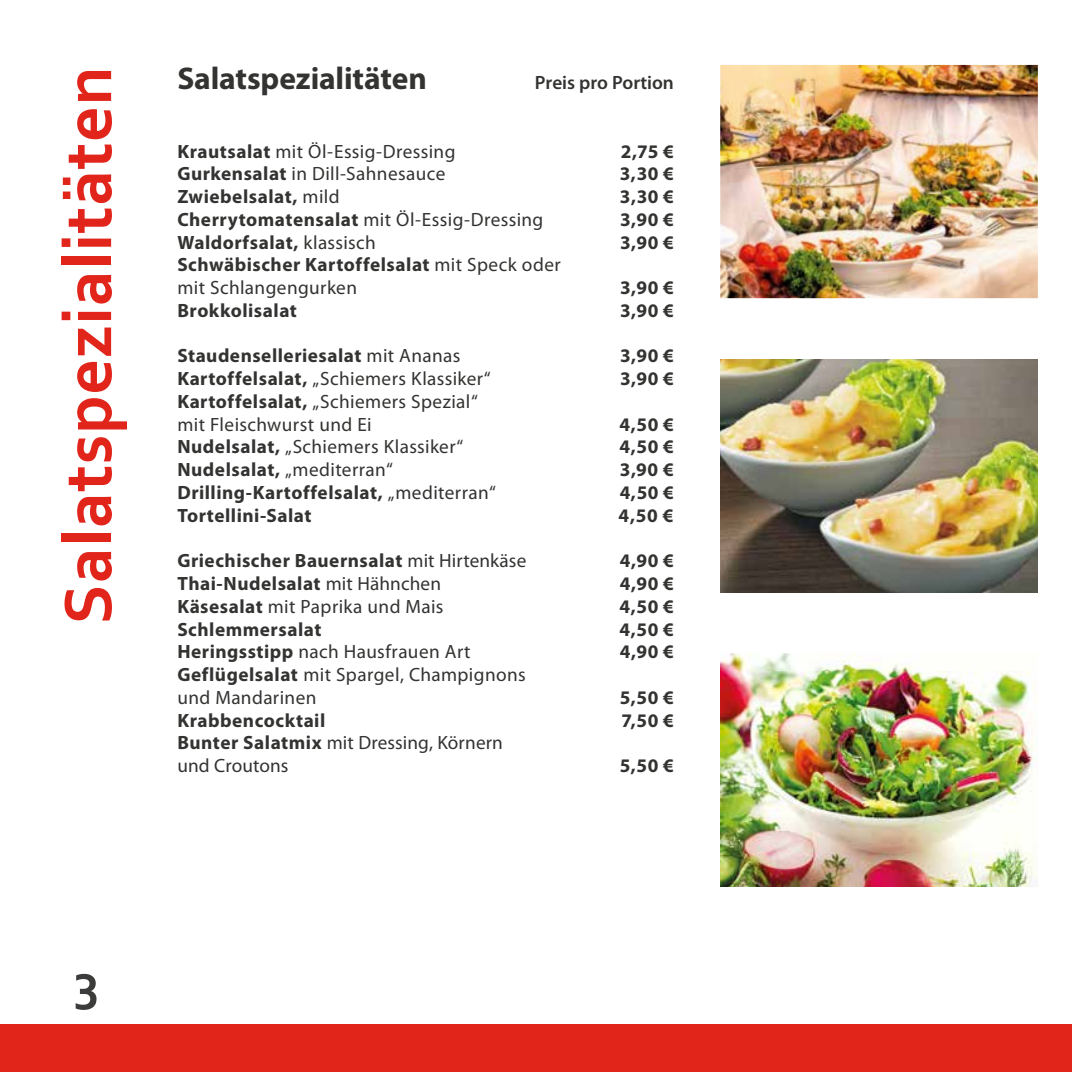
<style>
.page{position:relative;width:1072px;height:1072px;background:#fff}
.page>*{position:absolute;margin:0;border:0;box-sizing:border-box;transform-origin:0 0}
.t1{font:700 70px "Corbel";letter-spacing:.01em;color:#e1251b}
.t2{font:700 52.5px "Corbel";color:#3c3c3b}
.t3{font:700 31.5px "Myriad Pro";letter-spacing:-.005em;color:#333332}
.t4{font:19.25px/22.8px "Myriad Pro";letter-spacing:.02em;color:#333332}
.t5{font:700 19.25px "Myriad Pro";letter-spacing:.025em;color:#333332}
.t6{font:600 19.25px "Myriad Pro";color:#333332}
.s1{font-weight:700}
.s2{font-weight:400}
</style>
<div class="page">
<img style="left:720px;top:359px;width:317px;height:233px">
<img style="left:720px;top:65px;width:317px;height:233px">
<img style="left:720px;top:653px;width:317px;height:233px">
<div style="left:0;top:1024px;width:1071px;height:47px;background:#e1251b"></div>
<h1 class="t1" style="left:44px;top:624px;width:559px;rotate:-90deg">Salatspezialitäten</h1>
<h3 class="t3" style="left:177px;top:57px;width:251px">Salatspezialitäten</h3>
<p class="t6" style="left:535px;top:70px;width:140px">Preis pro Portion</p>
<p class="t4" style="left:177px;top:139px;width:280px"><span class="s1">Krautsalat</span> mit Öl-Essig-Dressing</p>
<p class="t5" style="left:620px;top:138px;width:55px">2,75 €</p>
<p class="t4" style="left:177px;top:162px;width:269px"><span class="s1">Gurkensalat</span> in Dill-Sahnesauce</p>
<p class="t5" style="left:620px;top:161px;width:56px">3,30 €</p>
<p class="t5" style="left:177px;top:184px;width:164px">Zwiebelsalat, <span class="s2">mild</span></p>
<p class="t5" style="left:620px;top:184px;width:56px">3,30 €</p>
<p class="t4" style="left:177px;top:208px;width:367px"><span class="s1">Cherrytomatensalat</span> mit Öl-Essig-Dressing</p>
<p class="t5" style="left:620px;top:207px;width:55px">3,90 €</p>
<p class="t5" style="left:177px;top:229px;width:200px">Waldorfsalat, <span class="s2">klassisch</span></p>
<p class="t5" style="left:620px;top:229px;width:55px">3,90 €</p>
<p class="t4" style="left:177px;top:253px;width:385px"><span class="s1">Schwäbischer Kartoffelsalat</span> mit Speck oder mit Schlangengurken</p>
<p class="t5" style="left:620px;top:275px;width:55px">3,90 €</p>
<p class="t5" style="left:177px;top:298px;width:121px">Brokkolisalat</p>
<p class="t5" style="left:620px;top:298px;width:55px">3,90 €</p>
<p class="t5" style="left:177px;top:343px;width:284px">Staudenselleriesalat <span class="s2">mit Ananas</span></p>
<p class="t5" style="left:620px;top:343px;width:55px">3,90 €</p>
<p class="t4" style="left:177px;top:367px;width:315px"><span class="s1">Kartoffelsalat,</span> „Schiemers Klassiker“</p>
<p class="t5" style="left:620px;top:366px;width:55px">3,90 €</p>
<p class="t4" style="left:177px;top:390px;width:302px"><span class="s1">Kartoffelsalat,</span> „Schiemers Spezial“ mit Fleischwurst und Ei</p>
<p class="t5" style="left:619px;top:411px;width:56px">4,50 €</p>
<p class="t4" style="left:177px;top:435px;width:287px"><span class="s1">Nudelsalat,</span> „Schiemers Klassiker“</p>
<p class="t5" style="left:619px;top:434px;width:56px">4,50 €</p>
<p class="t4" style="left:177px;top:458px;width:217px"><span class="s1">Nudelsalat,</span> „mediterran“</p>
<p class="t5" style="left:620px;top:457px;width:55px">3,90 €</p>
<p class="t5" style="left:177px;top:480px;width:320px">Drilling-Kartoffelsalat, <span class="s2">„mediterran“</span></p>
<p class="t5" style="left:619px;top:480px;width:56px">4,50 €</p>
<p class="t5" style="left:177px;top:502px;width:135px">Tortellini-Salat</p>
<p class="t5" style="left:618px;top:502px;width:56px">4,50 €</p>
<p class="t5" style="left:177px;top:548px;width:350px">Griechischer Bauernsalat <span class="s2">mit Hirtenkäse</span></p>
<p class="t5" style="left:620px;top:548px;width:56px">4,90 €</p>
<p class="t5" style="left:177px;top:571px;width:265px">Thai-Nudelsalat <span class="s2">mit Hähnchen</span></p>
<p class="t5" style="left:620px;top:571px;width:56px">4,90 €</p>
<p class="t4" style="left:177px;top:594px;width:268px"><span class="s1">Käsesalat</span> mit Paprika und Mais</p>
<p class="t5" style="left:619px;top:593px;width:56px">4,50 €</p>
<p class="t5" style="left:177px;top:616px;width:146px">Schlemmersalat</p>
<p class="t5" style="left:619px;top:616px;width:56px">4,50 €</p>
<p class="t4" style="left:177px;top:640px;width:295px"><span class="s1">Heringsstipp</span> nach Hausfrauen Art</p>
<p class="t5" style="left:620px;top:639px;width:56px">4,90 €</p>
<p class="t4" style="left:177px;top:663px;width:350px"><span class="s1">Geflügelsalat</span> mit Spargel, Champignons und Mandarinen</p>
<p class="t5" style="left:620px;top:684px;width:56px">5,50 €</p>
<h2 class="t2" style="left:74px;top:949px;width:27px">3</h2>
<p class="t5" style="left:177px;top:707px;width:149px">Krabbencocktail</p>
<p class="t5" style="left:621px;top:707px;width:54px">7,50 €</p>
<p class="t4" style="left:177px;top:731px;width:327px"><span class="s1">Bunter Salatmix</span> mit Dressing, Körnern und Croutons</p>
<p class="t5" style="left:620px;top:753px;width:56px">5,50 €</p>
</div>
